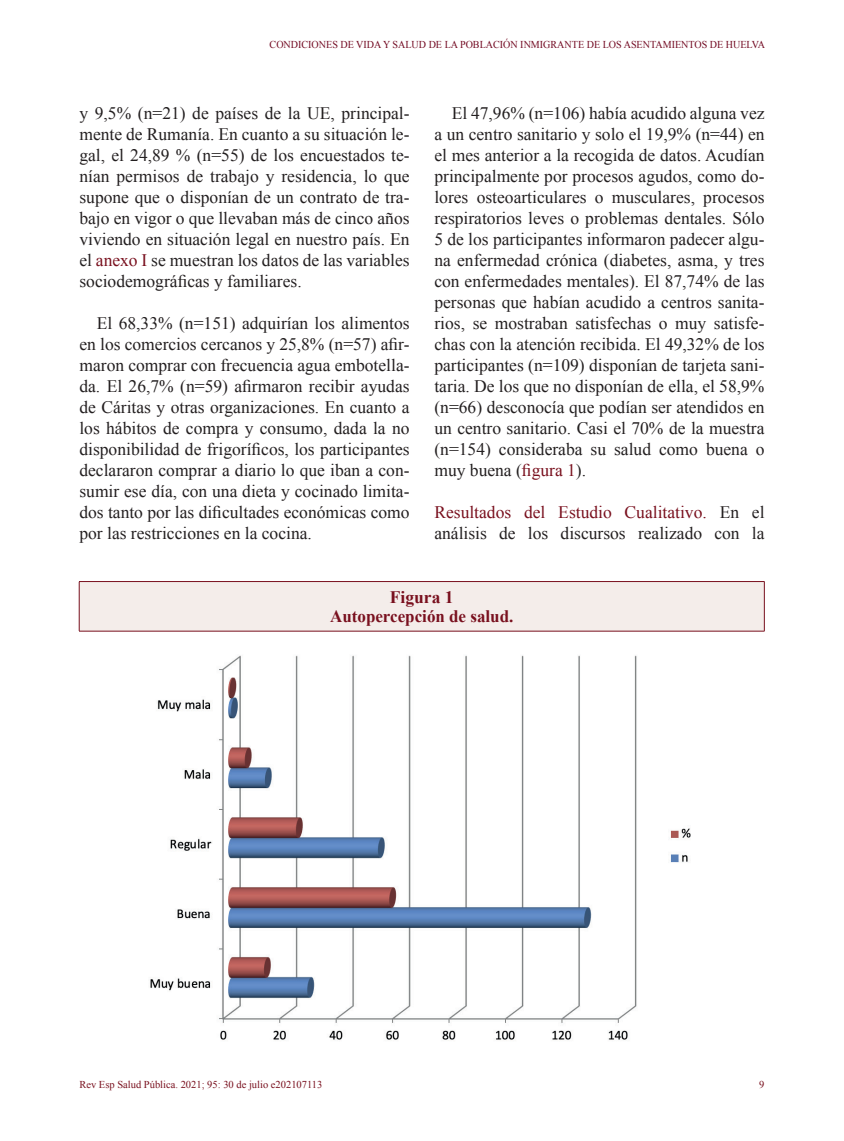
<style>
.page{position:relative;width:844px;height:1141px;background:#fff}
.page>*{position:absolute;margin:0;border:0;box-sizing:border-box;transform-origin:0 0}
.t1{font:17.5px/21px "Times New Roman";color:#231f20;text-align:justify}
.t2{font:700 17.5px/19.2px "Times New Roman";color:#79101e;text-align:center}
.t3{font:10.5px "Times New Roman";color:#730b23;scale:.96 1}
.t4{font:10.5px "Times New Roman";color:#79101e}
.s1{color:#79101e}
</style>
<div class="page">
<div style="left:79px;top:582px;width:685px;height:49px;background:#f4edea"></div>
<hr style="left:79px;top:582px;width:1px;height:49px;background:#79101e">
<hr style="left:763px;top:582px;width:1px;height:49px;background:#79101e">
<hr style="left:79px;top:581px;width:685px;height:1px;background:#79101e">
<hr style="left:79px;top:631px;width:685px;height:1px;background:#79101e">
<img style="left:150px;top:655px;width:541px;height:385px">
<p class="t3" style="left:269px;top:38px;width:517px">CONDICIONES DE VIDA Y SALUD DE LA POBLACIÓN INMIGRANTE DE LOS ASENTAMIENTOS DE HUELVA</p>
<p class="t1" style="left:79px;top:103px;width:331px">y 9,5% (n=21) de países de la UE, principal&shy;mente de Rumanía. En cuanto a su situación le&shy;gal, el 24,89 % (n=55) de los encuestados te&shy;nían permisos de trabajo y residencia, lo que supone que o disponían de un contrato de tra&shy;bajo en vigor o que llevaban más de cinco años viviendo en situación legal en nuestro país. En el <span class="s1">anexo I</span> se muestran los datos de las variables sociodemográficas y familiares.</p>
<p class="t1" style="left:79px;top:313px;width:331px;text-indent:17px">El 68,33% (n=151) adquirían los alimentos en los comercios cercanos y 25,8% (n=57) afir&shy;maron comprar con frecuencia agua embotella&shy;da. El 26,7% (n=59) afirmaron recibir ayudas de Cáritas y otras organizaciones. En cuanto a los hábitos de compra y consumo, dada la no disponibilidad de frigoríficos, los participantes declararon comprar a diario lo que iban a con&shy;sumir ese día, con una dieta y cocinado limita&shy;dos tanto por las dificultades económicas como por las restricciones en la cocina.</p>
<p class="t1" style="left:434px;top:103px;width:331px;text-indent:17px">El 47,96% (n=106) había acudido alguna vez a un centro sanitario y solo el 19,9% (n=44) en el mes anterior a la recogida de datos. Acudían principalmente por procesos agudos, como do&shy;lores osteoarticulares o musculares, procesos respiratorios leves o problemas dentales. Sólo 5 de los participantes informaron padecer algu&shy;na enfermedad crónica (diabetes, asma, y tres con enfermedades mentales). El 87,74% de las personas que habían acudido a centros sanita&shy;rios, se mostraban satisfechas o muy satisfe&shy;chas con la atención recibida. El 49,32% de los participantes (n=109) disponían de tarjeta sani&shy;taria. De los que no disponían de ella, el 58,9% (n=66) desconocía que podían ser atendidos en un centro sanitario. Casi el 70% de la muestra (n=154) consideraba su salud como buena o muy buena (<span class="s1">figura 1</span>).</p>
<p class="t1" style="left:434px;top:502px;width:331px"><span class="s1">Resultados del Estudio Cualitativo.</span> En el análisis de los discursos realizado con la</p>
<p class="t2" style="left:330px;top:587px;width:185px">Figura 1<br>Autopercepción de salud.</p>
<p class="t4" style="left:79px;top:1077px;width:244px">Rev Esp Salud Pública. 2021; 95: 30 de julio e202107113</p>
<p class="t4" style="left:759px;top:1077px;width:7px">9</p>
</div>
